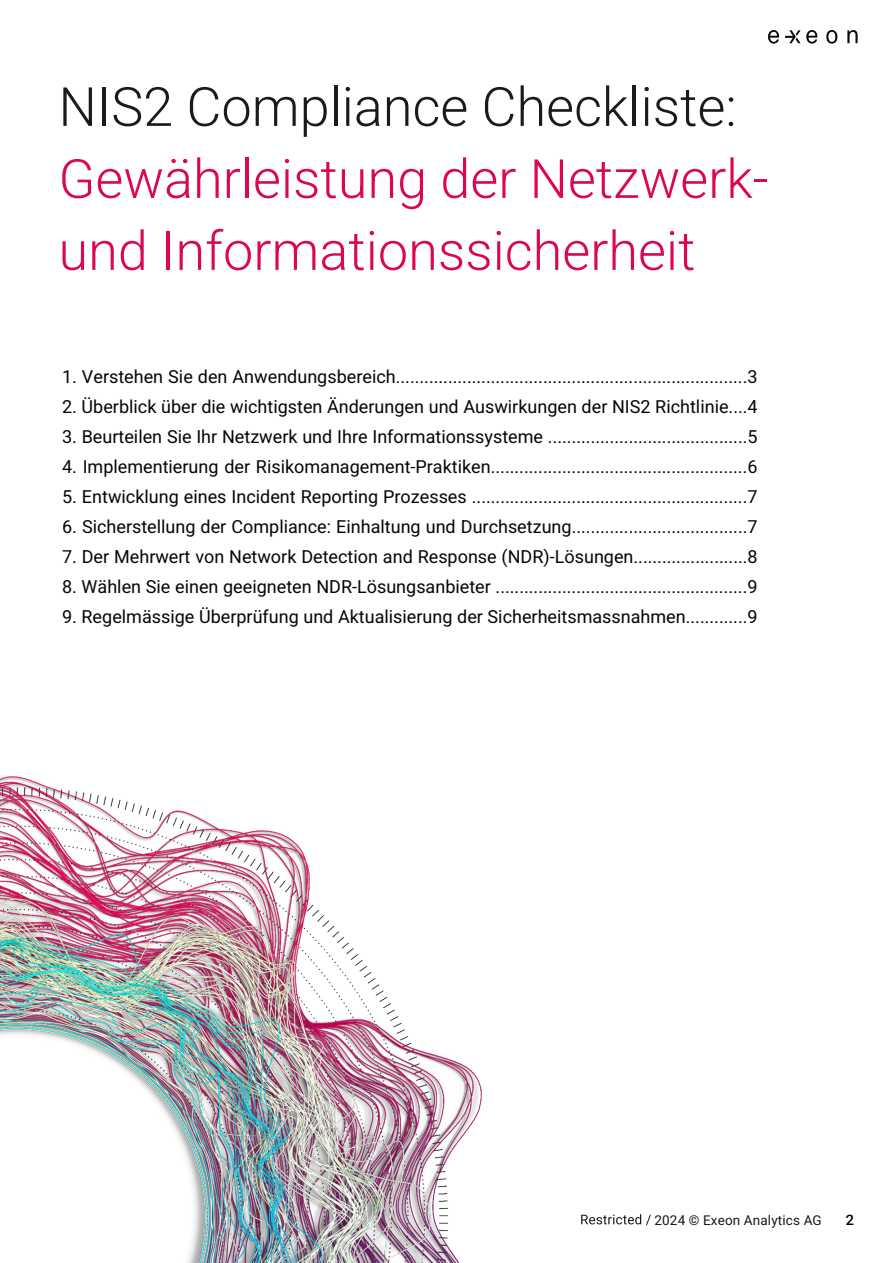
<style>
.page{position:relative;width:893px;height:1263px;background:#fff}
.page>*{position:absolute;margin:0;border:0;box-sizing:border-box;transform-origin:0 0}
.t1{font:300 54px/72px "Heebo";color:#db0755}
.t2{font:300 54px "Heebo";color:#191a19}
.t3{font:18px "Heebo";color:#070707}
.t4{font:500 14.4px "Heebo";color:#000}
.t5{font:13.5px "Heebo";letter-spacing:.01em;color:#191a19}
</style>
<div class="page">
<img style="left:769px;top:30px;width:88px;height:14px">
<img style="left:0;top:776px;width:482px;height:487px">
<img style="left:581px;top:1214px;width:70px;height:11px">
<h1 class="t2" style="left:58px;top:69px;width:680px">NIS2 Compliance Checkliste:</h1>
<h1 class="t1" style="left:58px;top:143px;width:711px">Gewährleistung der Netzwerk&shy;und Informationssicherheit</h1>
<p class="t3" style="left:62px;top:364px;width:697px">1. Verstehen Sie den Anwendungsbereich..........................................................................3</p>
<p class="t3" style="left:62px;top:394px;width:697px">2. Überblick über die wichtigsten Änderungen und Auswirkungen der NIS2 Richtlinie....4</p>
<p class="t3" style="left:62px;top:424px;width:697px">3. Beurteilen Sie Ihr Netzwerk und Ihre Informationssysteme ..........................................5</p>
<p class="t3" style="left:62px;top:454px;width:697px">4. Implementierung der Risikomanagement-Praktiken......................................................6</p>
<p class="t3" style="left:62px;top:484px;width:697px">5. Entwicklung eines Incident Reporting Prozesses ..........................................................7</p>
<p class="t3" style="left:62px;top:514px;width:697px">6. Sicherstellung der Compliance: Einhaltung und Durchsetzung.....................................7</p>
<p class="t3" style="left:62px;top:544px;width:697px">7. Der Mehrwert von Network Detection and Response (NDR)-Lösungen........................8</p>
<p class="t3" style="left:62px;top:574px;width:697px">8. Wählen Sie einen geeigneten NDR-Lösungsanbieter .....................................................9</p>
<p class="t3" style="left:62px;top:604px;width:697px">9. Regelmässige Überprüfung und Aktualisierung der Sicherheitsmassnahmen.............9</p>
<p class="t5" style="left:654px;top:1211px;width:169px">2024 © Exeon Analytics AG</p>
<p class="t4" style="left:846px;top:1209px;width:10px">2</p>
</div>
